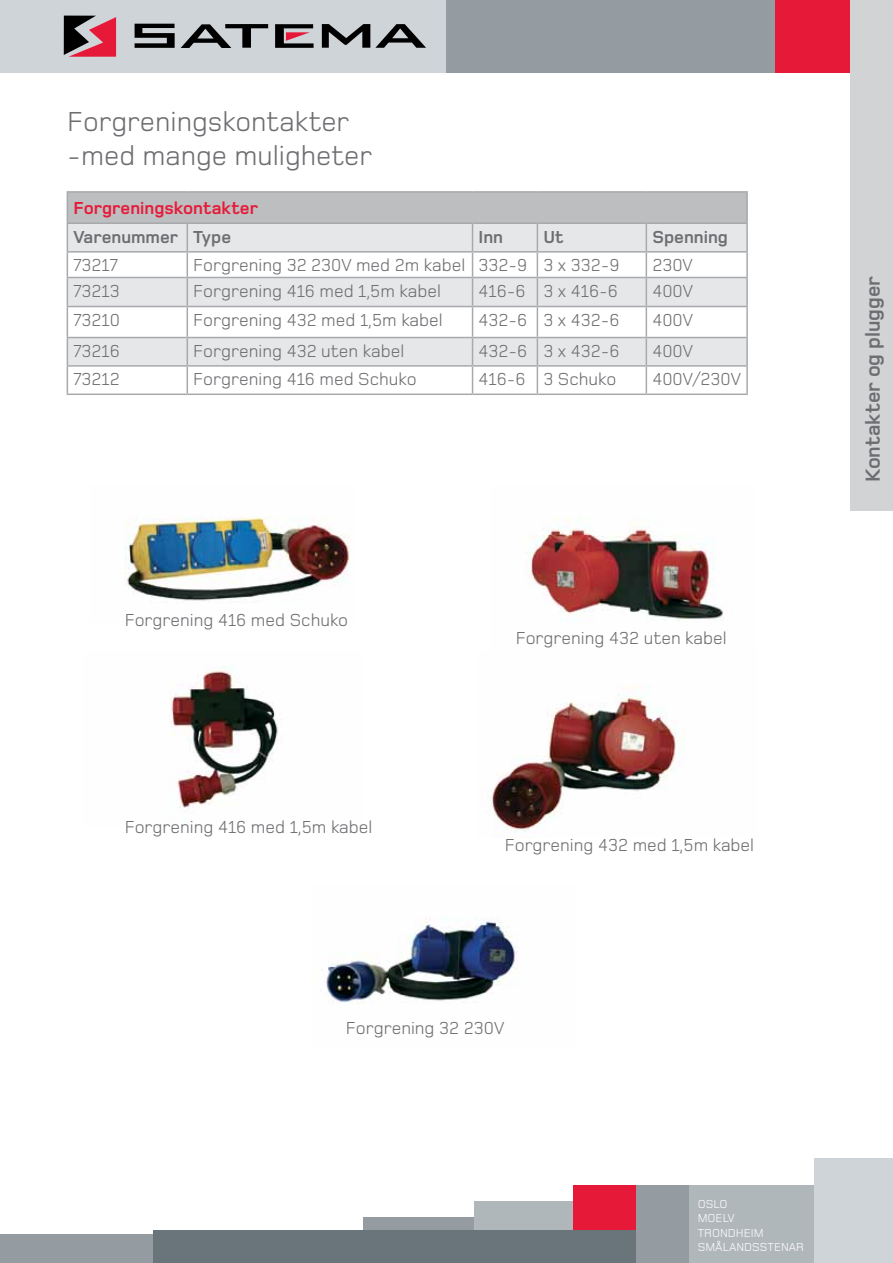
<style>
.page{position:relative;width:893px;height:1263px;background:#fff}
.page>*{position:absolute;margin:0;border:0;box-sizing:border-box;transform-origin:0 0}
.t1{font:28.5px/34.2px "Foundry Monoline";color:#6d6e71}
.t2{font:700 21px "Foundry Monoline";color:#6d6e71}
.t3{font:18px "Foundry Monoline";color:#6d6e71}
.t4{font:700 18px "Foundry Monoline";color:#6d6e71}
.t5{font:700 18px "Foundry Monoline";color:#e71939}
.t6{font:12px/14.4px "Foundry Monoline";color:#fff}
</style>
<div class="page">
<svg style="left:68px;top:307px;width:678px;height:86px"></svg>
<hr style="left:646px;top:222px;width:102px;height:2px;background:#a7a9ac">
<hr style="left:646px;top:251px;width:102px;height:2px;background:#a7a9ac">
<hr style="left:187px;top:307px;width:1px;height:30px;background:#a7a9ac">
<hr style="left:472px;top:307px;width:1px;height:30px;background:#a7a9ac">
<hr style="left:537px;top:307px;width:1px;height:30px;background:#a7a9ac">
<hr style="left:646px;top:307px;width:1px;height:30px;background:#a7a9ac">
<svg style="left:187px;top:338px;width:1px;height:55px"></svg>
<svg style="left:472px;top:338px;width:1px;height:55px"></svg>
<svg style="left:537px;top:338px;width:1px;height:55px"></svg>
<svg style="left:646px;top:338px;width:1px;height:55px"></svg>
<svg style="left:67px;top:193px;width:680px;height:113px"></svg>
<hr style="left:67px;top:307px;width:1px;height:30px;background:#a7a9ac">
<svg style="left:67px;top:338px;width:1px;height:55px"></svg>
<hr style="left:67px;top:277px;width:120px;height:1px;background:#a7a9ac">
<hr style="left:187px;top:277px;width:286px;height:1px;background:#a7a9ac">
<hr style="left:473px;top:277px;width:64px;height:1px;background:#a7a9ac">
<hr style="left:537px;top:277px;width:109px;height:1px;background:#a7a9ac">
<hr style="left:646px;top:277px;width:102px;height:1px;background:#a7a9ac">
<hr style="left:67px;top:306px;width:120px;height:1px;background:#a7a9ac">
<hr style="left:187px;top:306px;width:286px;height:1px;background:#a7a9ac">
<hr style="left:473px;top:306px;width:64px;height:1px;background:#a7a9ac">
<hr style="left:537px;top:306px;width:109px;height:1px;background:#a7a9ac">
<hr style="left:646px;top:306px;width:102px;height:1px;background:#a7a9ac">
<hr style="left:67px;top:337px;width:120px;height:1px;background:#a7a9ac">
<hr style="left:187px;top:337px;width:286px;height:1px;background:#a7a9ac">
<hr style="left:473px;top:337px;width:64px;height:1px;background:#a7a9ac">
<hr style="left:537px;top:337px;width:109px;height:1px;background:#a7a9ac">
<hr style="left:646px;top:337px;width:102px;height:1px;background:#a7a9ac">
<hr style="left:67px;top:365px;width:120px;height:2px;background:#a7a9ac">
<hr style="left:187px;top:365px;width:286px;height:2px;background:#a7a9ac">
<hr style="left:473px;top:365px;width:64px;height:2px;background:#a7a9ac">
<hr style="left:537px;top:365px;width:109px;height:2px;background:#a7a9ac">
<hr style="left:646px;top:365px;width:102px;height:2px;background:#a7a9ac">
<hr style="left:67px;top:393px;width:120px;height:2px;background:#a7a9ac">
<hr style="left:187px;top:393px;width:286px;height:2px;background:#a7a9ac">
<hr style="left:473px;top:393px;width:64px;height:2px;background:#a7a9ac">
<hr style="left:537px;top:393px;width:109px;height:2px;background:#a7a9ac">
<hr style="left:646px;top:393px;width:102px;height:2px;background:#a7a9ac">
<hr style="left:67px;top:191px;width:120px;height:2px;background:#a7a9ac">
<hr style="left:187px;top:191px;width:286px;height:2px;background:#a7a9ac">
<hr style="left:473px;top:191px;width:64px;height:2px;background:#a7a9ac">
<hr style="left:537px;top:191px;width:109px;height:2px;background:#a7a9ac">
<hr style="left:646px;top:191px;width:102px;height:2px;background:#a7a9ac">
<hr style="left:746px;top:193px;width:2px;height:29px;background:#a7a9ac">
<hr style="left:746px;top:224px;width:2px;height:27px;background:#a7a9ac">
<hr style="left:746px;top:253px;width:2px;height:24px;background:#a7a9ac">
<hr style="left:746px;top:278px;width:2px;height:28px;background:#a7a9ac">
<hr style="left:746px;top:307px;width:2px;height:30px;background:#a7a9ac">
<hr style="left:746px;top:338px;width:2px;height:27px;background:#a7a9ac">
<hr style="left:746px;top:367px;width:2px;height:26px;background:#a7a9ac">
<img style="left:125px;top:516px;width:225px;height:85px">
<div style="left:775px;top:0;width:75px;height:72px;background:#e71939"></div>
<div style="left:0;top:0;width:446px;height:72px;background:#cfd4d8"></div>
<div style="left:446px;top:0;width:329px;height:72px;background:#949ca1"></div>
<svg style="left:64px;top:16px;width:52px;height:41px"></svg>
<svg style="left:135px;top:24px;width:40px;height:24px"></svg>
<svg style="left:181px;top:24px;width:87px;height:24px"></svg>
<svg style="left:322px;top:24px;width:104px;height:24px"></svg>
<svg style="left:275px;top:24px;width:39px;height:24px"></svg>
<div style="left:363px;top:1217px;width:111px;height:15px;background:#949ca1"></div>
<div style="left:474px;top:1201px;width:99px;height:46px;background:#b0b7bb"></div>
<div style="left:0;top:1235px;width:153px;height:28px;background:#949ca1"></div>
<div style="left:573px;top:1185px;width:64px;height:51px;background:#e71939"></div>
<div style="left:153px;top:1231px;width:485px;height:32px;background:#6a747b"></div>
<div style="left:636px;top:1185px;width:53px;height:78px;background:#949ca1"></div>
<div style="left:689px;top:1185px;width:125px;height:78px;background:#b0b7bb"></div>
<div style="left:814px;top:1158px;width:36px;height:105px;background:#cfd4d8"></div>
<div style="left:833px;top:1158px;width:60px;height:105px;background:#cfd4d8"></div>
<div style="left:850px;top:0;width:43px;height:510px;background:#d1d3d4"></div>
<img style="left:487px;top:686px;width:198px;height:146px">
<img style="left:170px;top:666px;width:108px;height:144px">
<img style="left:526px;top:518px;width:198px;height:104px">
<img style="left:326px;top:918px;width:191px;height:86px">
<h1 class="t1" style="left:67px;top:104px;width:306px">Forgreningskontakter -med mange muligheter</h1>
<p class="t5" style="left:73px;top:199px;width:186px">Forgreningskontakter</p>
<p class="t4" style="left:73px;top:227px;width:159px">Varenummer Type</p>
<p class="t4" style="left:479px;top:227px;width:26px">Inn</p>
<p class="t4" style="left:543px;top:227px;width:22px">Ut</p>
<p class="t4" style="left:652px;top:227px;width:77px">Spenning</p>
<p class="t3" style="left:73px;top:256px;width:46px">73217</p>
<p class="t3" style="left:193px;top:256px;width:428px">Forgrening 32 230V med 2m kabel 332-9 3 x 332-9</p>
<p class="t3" style="left:652px;top:256px;width:42px">230V</p>
<p class="t3" style="left:73px;top:281px;width:48px">73213</p>
<p class="t3" style="left:193px;top:281px;width:249px">Forgrening 416 med 1,5m kabel</p>
<p class="t3" style="left:479px;top:281px;width:141px">416-6 3 x 416-6</p>
<p class="t3" style="left:652px;top:281px;width:42px">400V</p>
<p class="t3" style="left:73px;top:310px;width:48px">73210</p>
<p class="t3" style="left:193px;top:310px;width:251px">Forgrening 432 med 1,5m kabel</p>
<p class="t3" style="left:479px;top:310px;width:143px">432-6 3 x 432-6</p>
<p class="t3" style="left:652px;top:310px;width:42px">400V</p>
<p class="t3" style="left:73px;top:341px;width:48px">73216</p>
<p class="t3" style="left:193px;top:341px;width:212px">Forgrening 432 uten kabel</p>
<p class="t3" style="left:479px;top:341px;width:143px">432-6 3 x 432-6</p>
<p class="t3" style="left:652px;top:341px;width:42px">400V</p>
<p class="t3" style="left:73px;top:370px;width:48px">73212</p>
<p class="t3" style="left:193px;top:370px;width:225px">Forgrening 416 med Schuko</p>
<p class="t3" style="left:479px;top:370px;width:139px">416-6 3 Schuko</p>
<p class="t3" style="left:652px;top:370px;width:90px">400V/230V</p>
<p class="t3" style="left:125px;top:610px;width:225px">Forgrening 416 med Schuko</p>
<p class="t3" style="left:516px;top:629px;width:212px">Forgrening 432 uten kabel</p>
<p class="t2" style="left:862px;top:482px;width:208px;rotate:-90deg">Kontakter og plugger</p>
<p class="t3" style="left:125px;top:818px;width:249px">Forgrening 416 med 1,5m kabel</p>
<p class="t3" style="left:505px;top:835px;width:251px">Forgrening 432 med 1,5m kabel</p>
<p class="t3" style="left:346px;top:1019px;width:160px">Forgrening 32 230V</p>
<p class="t6" style="left:698px;top:1196px;width:108px">OSLO<br>MOELV<br>TRONDHEIM<br>SMÅLANDSSTENAR</p>
</div>
